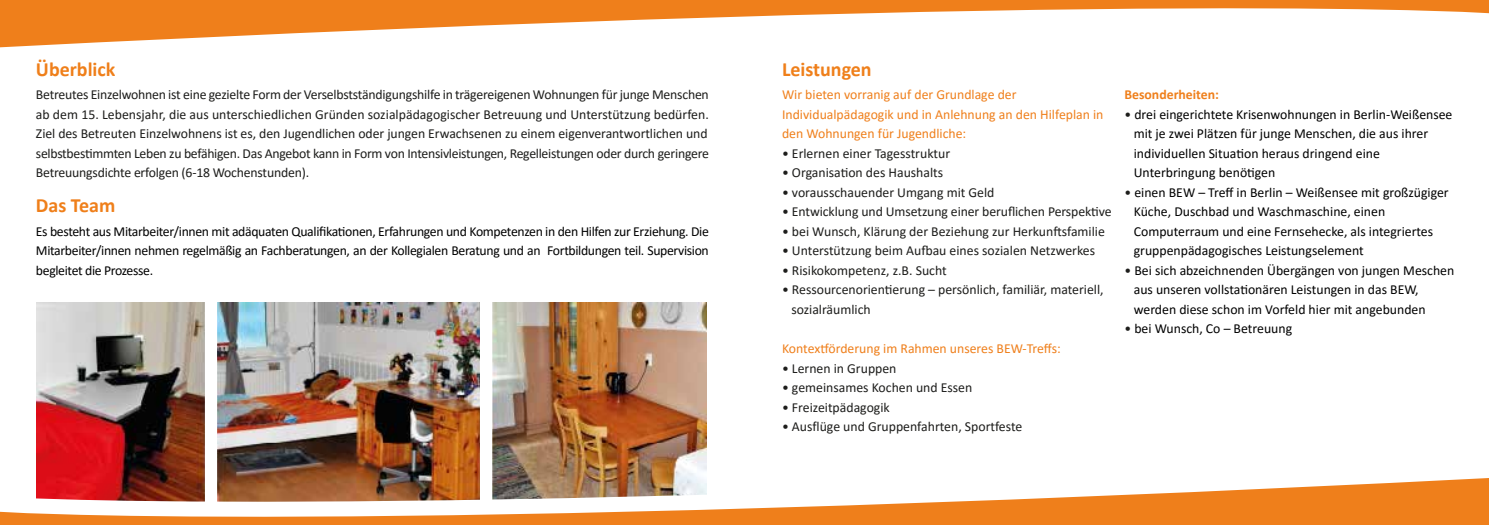
<style>
.page{position:relative;width:1489px;height:525px;background:#fff}
.page>*{position:absolute;margin:0;border:0;box-sizing:border-box;transform-origin:0 0}
.t1{font:700 20.25px "Calibri";color:#ef7f1a}
.t2{font:13.75px/19.5px "Calibri";color:#1d1d1b}
.t3{font:13.75px/19.5px "Calibri";color:#000}
.t4{font:13.75px/19.5px "Calibri";color:#ef7f1b}
.t5{font:700 13.75px "Calibri";color:#ef7f1b}
.s1{color:#1d1d1b}
</style>
<div class="page">
<img style="left:36px;top:302px;width:670px;height:160px">
<svg style="left:0;top:0;width:1488px;height:48px"></svg>
<img style="left:36px;top:462px;width:671px;height:15px">
<svg style="left:0;top:477px;width:1488px;height:47px"></svg>
<div style="left:205px;top:299px;width:11px;height:206px;background:#fff"></div>
<div style="left:480px;top:298px;width:12px;height:205px;background:#fff"></div>
<h1 class="t1" style="left:36px;top:55px;width:81px">Überblick</h1>
<h1 class="t1" style="left:782px;top:55px;width:91px">Leistungen</h1>
<p class="t4" style="left:782px;top:84px;width:323px">Wir bieten vorranig auf der Grundlage der<br>Individualpädagogik und in Anlehnung an den Hilfeplan in den Wohnungen für Jugendliche:</p>
<p class="t2" style="left:782px;top:143px;width:170px">• Erlernen einer Tagesstruktur</p>
<p class="t2" style="left:782px;top:162px;width:163px">• Organisation des Haushalts</p>
<p class="t2" style="left:782px;top:182px;width:214px">• vorausschauender Umgang mit Geld</p>
<p class="t2" style="left:782px;top:201px;width:331px">• Entwicklung und Umsetzung einer beruflichen Perspektive</p>
<p class="t2" style="left:782px;top:221px;width:324px">• bei Wunsch, Klärung der Beziehung zur Herkunftsfamilie</p>
<p class="t2" style="left:782px;top:240px;width:314px">• Unterstützung beim Aufbau eines sozialen Netzwerkes</p>
<p class="t2" style="left:782px;top:260px;width:166px">• Risikokompetenz, z.B. Sucht</p>
<p class="t2" style="left:791px;top:279px;width:314px;text-indent:-9px">• Ressourcenorientierung – persönlich, familiär, materiell, sozialräumlich</p>
<p class="t4" style="left:782px;top:338px;width:280px">Kontextförderung im Rahmen unseres BEW-Treffs:</p>
<p class="t2" style="left:782px;top:357px;width:116px">• Lernen in Gruppen</p>
<p class="t2" style="left:782px;top:377px;width:192px">• gemeinsames Kochen und Essen</p>
<p class="t2" style="left:782px;top:396px;width:109px">• Freizeitpädagogik</p>
<p class="t2" style="left:782px;top:416px;width:242px">• Ausflüge und Gruppenfahrten, Sportfeste</p>
<p class="t2" style="left:36px;top:85px;width:674px;text-align:justify">Betreutes Einzelwohnen ist eine gezielte Form der Verselbstständigungshilfe in trägereigenen Wohnungen für junge Menschen ab dem 15. Lebensjahr, die aus unterschiedlichen Gründen sozialpädagogischer Betreuung und Unterstützung bedürfen.<br>Ziel des Betreuten Einzelwohnens ist es, den Jugendlichen oder jungen Erwachsenen zu einem eigenverantwortlichen und selbstbestimmten Leben zu befähigen. Das Angebot kann in Form von Intensivleistungen, Regelleistungen oder durch geringere Betreuungsdichte erfolgen (6-18 Wochenstunden).</p>
<h1 class="t1" style="left:36px;top:191px;width:81px">Das Team</h1>
<p class="t3" style="left:36px;top:221px;width:674px;text-align:justify">Es besteht aus Mitarbeiter/innen mit adäquaten Qualifikationen, Erfahrungen und Kompetenzen in den Hilfen zur Erziehung. Die Mitarbeiter/innen nehmen regelmäßig an Fachberatungen, an der Kollegialen Beratung und an Fortbildungen teil. Supervision begleitet die Prozesse.</p>
<p class="t5" style="left:1124px;top:85px;width:96px">Besonderheiten:</p>
<p class="t3" style="left:1133px;top:104px;width:320px;text-indent:-9px"><span class="s1">•</span> drei eingerichtete Krisenwohnungen in Berlin-Weißensee mit je zwei Plätzen für junge Menschen, die aus ihrer individuellen Situation heraus dringend eine Unterbringung benötigen</p>
<p class="t3" style="left:1133px;top:182px;width:316px;text-indent:-9px"><span class="s1">•</span> einen BEW – Treff in Berlin – Weißensee mit großzügiger Küche, Duschbad und Waschmaschine, einen Computerraum und eine Fernsehecke, als integriertes gruppenpädagogisches Leistungselement</p>
<p class="t3" style="left:1133px;top:260px;width:322px;text-indent:-9px"><span class="s1">•</span> Bei sich abzeichnenden Übergängen von jungen Meschen aus unseren vollstationären Leistungen in das BEW, werden diese schon im Vorfeld hier mit angebunden</p>
<p class="t3" style="left:1124px;top:318px;width:169px"><span class="s1">•</span> bei Wunsch, Co – Betreuung</p>
</div>
